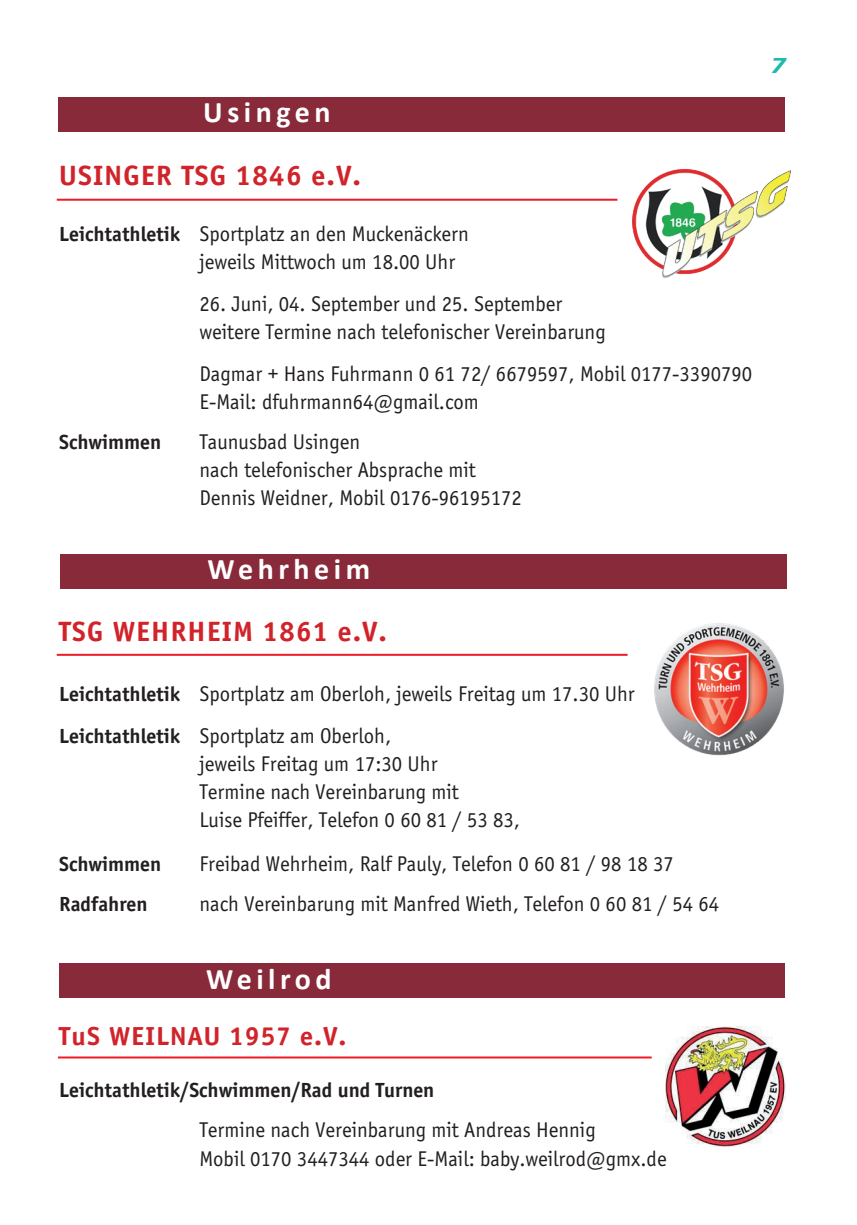
<style>
.page{position:relative;width:857px;height:1225px;background:#fff}
.page>*{position:absolute;margin:0;border:0;box-sizing:border-box;transform-origin:0 0}
.t1{font:700 30px "Sportiv";letter-spacing:.04em;color:#d1232a}
.t2{font:700 30px "Calibri";letter-spacing:.15em;color:#fff}
.t3{font:700 28px "Sportiv";letter-spacing:.04em;color:#d1232a}
.t4{font:italic 700 24px "Calibri";color:#1dbbac;scale:1.25 1}
.t5{font:22px/28px "Sportiv";color:#231f20}
.t6{font:700 22px "Sportiv";color:#231f20}
.s1{font-weight:700}
</style>
<div class="page">
<div style="left:58px;top:97px;width:726px;height:34px;background:#882a3a"></div>
<img style="left:665px;top:1027px;width:120px;height:119px">
<hr style="left:57px;top:199px;width:560px;height:2px;background:#ee1c28">
<div style="left:61px;top:554px;width:725px;height:34px;background:#882a3a"></div>
<img style="left:632px;top:169px;width:157px;height:109px">
<div style="left:59px;top:963px;width:725px;height:34px;background:#882a3a"></div>
<hr style="left:57px;top:654px;width:570px;height:2px;background:#ee1c28">
<hr style="left:58px;top:1056px;width:593px;height:2px;background:#ee1c28">
<img style="left:654px;top:623px;width:130px;height:133px">
<h1 class="t2" style="left:203px;top:94px;width:129px">Usingen</h1>
<h1 class="t1" style="left:59px;top:158px;width:303px">USINGER TSG 1846 e.V.</h1>
<p class="t5" style="left:199px;top:220px;width:271px;text-indent:-140px"><span class="s1">Leichtathletik</span> Sportplatz an den Muckenäckern jeweils Mittwoch um 18.00 Uhr</p>
<p class="t5" style="left:199px;top:290px;width:407px">26. Juni, 04. September und 25. September weitere Termine nach telefonischer Vereinbarung</p>
<p class="t5" style="left:199px;top:360px;width:554px">Dagmar + Hans Fuhrmann 0 61 72/ 6679597, Mobil 0177-3390790<br>E-Mail: dfuhrmann64@gmail.com</p>
<p class="t6" style="left:59px;top:429px;width:103px">Schwimmen</p>
<p class="t5" style="left:199px;top:428px;width:324px">Taunusbad Usingen<br>nach telefonischer Absprache mit<br>Dennis Weidner, Mobil 0176-96195172</p>
<h1 class="t2" style="left:207px;top:551px;width:164px">Wehrheim</h1>
<h1 class="t1" style="left:59px;top:614px;width:329px">TSG WEHRHEIM 1861 e.V.</h1>
<p class="t5" style="left:59px;top:673px;width:576px;line-height:42px"><span class="s1">Leichtathletik</span> Sportplatz am Oberloh, jeweils Freitag um 17.30 Uhr<br><span class="s1">Leichtathletik</span> Sportplatz am Oberloh,</p>
<p class="t5" style="left:199px;top:750px;width:322px">jeweils Freitag um 17:30 Uhr<br>Termine nach Vereinbarung mit<br>Luise Pfeiffer, Telefon 0 60 81 / 53 83,</p>
<p class="t6" style="left:59px;top:851px;width:103px">Schwimmen</p>
<p class="t5" style="left:199px;top:850px;width:475px">Freibad Wehrheim, Ralf Pauly, Telefon 0 60 81 / 98 18 37</p>
<p class="t6" style="left:59px;top:891px;width:90px">Radfahren</p>
<p class="t5" style="left:199px;top:890px;width:521px">nach Vereinbarung mit Manfred Wieth, Telefon 0 60 81 / 54 64</p>
<p class="t4" style="left:770px;top:50px;width:14px">7</p>
<h1 class="t2" style="left:206px;top:960px;width:127px">Weilrod</h1>
<p class="t3" style="left:59px;top:1020px;width:288px">TuS WEILNAU 1957 e.V.</p>
<p class="t6" style="left:59px;top:1077px;width:376px">Leichtathletik/Schwimmen/Rad und Turnen</p>
<p class="t5" style="left:199px;top:1115px;width:468px;line-height:28.8px">Termine nach Vereinbarung mit Andreas Hennig<br>Mobil 0170 3447344 oder E-Mail: baby.weilrod@gmx.de</p>
</div>
